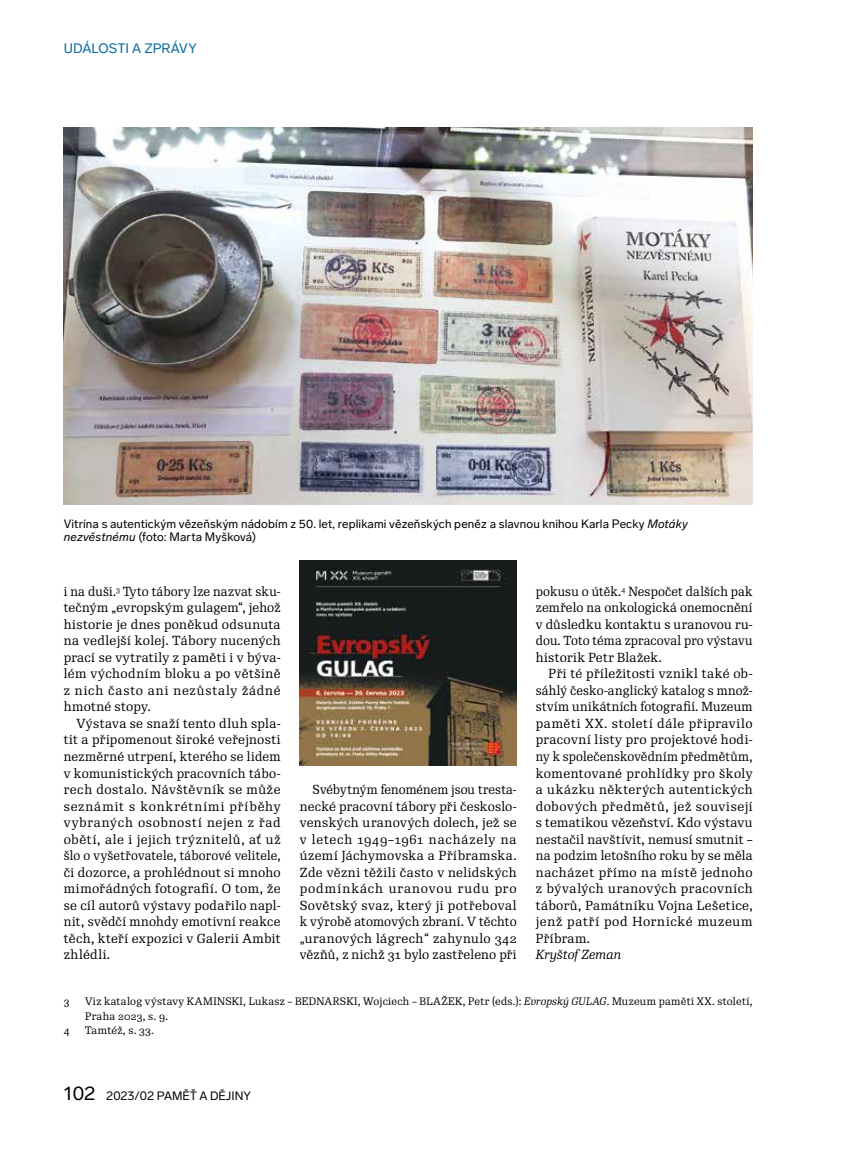
<style>
.page{position:relative;width:859px;height:1149px;background:#fff}
.page>*{position:absolute;margin:0;border:0;box-sizing:border-box;transform-origin:0 0}
.t1{font:13.5px "Lab Grotesque";color:#006a9e}
.t2{font:12.75px/16.5px "Re Public";letter-spacing:.025em;color:#000;text-align:justify}
.t3{font:12.75px/16.5px "Re Public";letter-spacing:.025em;color:#000;text-align:justify;scale:.96 1}
.t4{font:12.75px/16.5px "Re Public Std";letter-spacing:.045em;color:#000;text-align:justify}
.t5{font:italic 12.75px "Re Public Std";letter-spacing:.005em;color:#000}
.t6{font:12px/13.5px "Lab Grotesque";letter-spacing:.01em;color:#000}
.t7{font:10.5px/14.4px "Re Public Std";letter-spacing:.025em;color:#000}
.s1{font-style:italic}
.s2{font-size:19.5px}
</style>
<div class="page">
<img style="left:64px;top:128px;width:689px;height:376px">
<img style="left:299px;top:560px;width:218px;height:205px">
<p class="t1" style="left:64px;top:39px;width:134px">UDÁLOSTI A ZPRÁVY</p>
<p class="t6" style="left:64px;top:516px;width:626px">Vitrína s autentickým vězeňským nádobím z 50. let, replikami vězeňských peněz a slavnou knihou Karla Pecky <span class="s1">Motáky nezvěstnému</span> (foto: Marta Myšková)</p>
<p class="t4" style="left:64px;top:583px;width:218px">i na duši.<sup>3</sup> Tyto tábory lze nazvat sku&shy;tečným „evropským gulagem“, jehož historie je dnes poněkud odsunuta na vedlejší kolej. Tábory nucených prací se vytratily z paměti i v býva&shy;lém východním bloku a po většině z nich často ani nezůstaly žádné hmotné stopy.</p>
<p class="t2" style="left:64px;top:715px;width:218px;text-indent:13px">Výstava se snaží tento dluh spla&shy;tit a připomenout široké veřejnosti nezměrné utrpení, kterého se lidem v komunistických pracovních tábo&shy;rech dostalo. Návštěvník se může seznámit s konkrétními příběhy vybraných osobností nejen z řad obětí, ale i jejich trýznitelů, ať už šlo o vyšetřovatele, táborové velitele, či dozorce, a prohlédnout si mnoho mimořádných fotografií. O tom, že se cíl autorů výstavy podařilo napl&shy;nit, svědčí mnohdy emotivní reakce těch, kteří expozici v Galerii Ambit zhlédli.</p>
<p class="t3" style="left:300px;top:781px;width:227px;text-indent:13px">Svébytným fenoménem jsou tresta&shy;necké pracovní tábory při českoslo&shy;venských uranových dolech, jež se v letech 1949–1961 nacházely na území Jáchymovska a Příbramska.<br>Zde vězni těžili často v nelidských podmínkách uranovou rudu pro Sovětský svaz, který ji potřeboval k výrobě atomových zbraní. V těchto „uranových lágrech“ zahynulo 342 vězňů, z nichž 31 bylo zastřeleno při</p>
<p class="t3" style="left:536px;top:583px;width:227px">pokusu o útěk.<sup>4</sup> Nespočet dalších pak zemřelo na onkologická onemocnění v důsledku kontaktu s uranovou ru&shy;dou. Toto téma zpracoval pro výstavu historik Petr Blažek.</p>
<p class="t2" style="left:536px;top:665px;width:218px;text-indent:13px">Při té příležitosti vznikl také ob&shy;sáhlý česko-anglický katalog s množ&shy;stvím unikátních fotografií. Muzeum paměti XX. století dále připravilo pracovní listy pro projektové hodi&shy;ny k společenskovědním předmětům, komentované prohlídky pro školy a ukázku některých autentických dobových předmětů, jež souvisejí s tematikou vězeňství. Kdo výstavu nestačil navštívit, nemusí smutnit – na podzim letošního roku by se měla nacházet přímo na místě jednoho z bývalých uranových pracovních táborů, Památníku Vojna Lešetice, jenž patří pod Hornické muzeum Příbram.</p>
<p class="t5" style="left:536px;top:946px;width:87px">Kryštof Zeman</p>
<p class="t7" style="left:64px;top:994px;width:7px">3</p>
<p class="t7" style="left:85px;top:994px;width:669px">Viz katalog výstavy KAMINSKI, Lukasz – BEDNARSKI, Wojciech – BLAŽEK, Petr (eds.): <span class="s1">Evropský GULAG</span>. Muzeum paměti XX. století,<br>Praha 2023, s. 9.</p>
<p class="t7" style="left:64px;top:1022px;width:7px">4</p>
<p class="t7" style="left:85px;top:1022px;width:70px">Tamtéž, s. 33.</p>
<p class="t6" style="left:64px;top:1088px;width:189px"><span class="s2">102</span> 2023/02 PAMĚŤ A DĚJINY</p>
</div>
